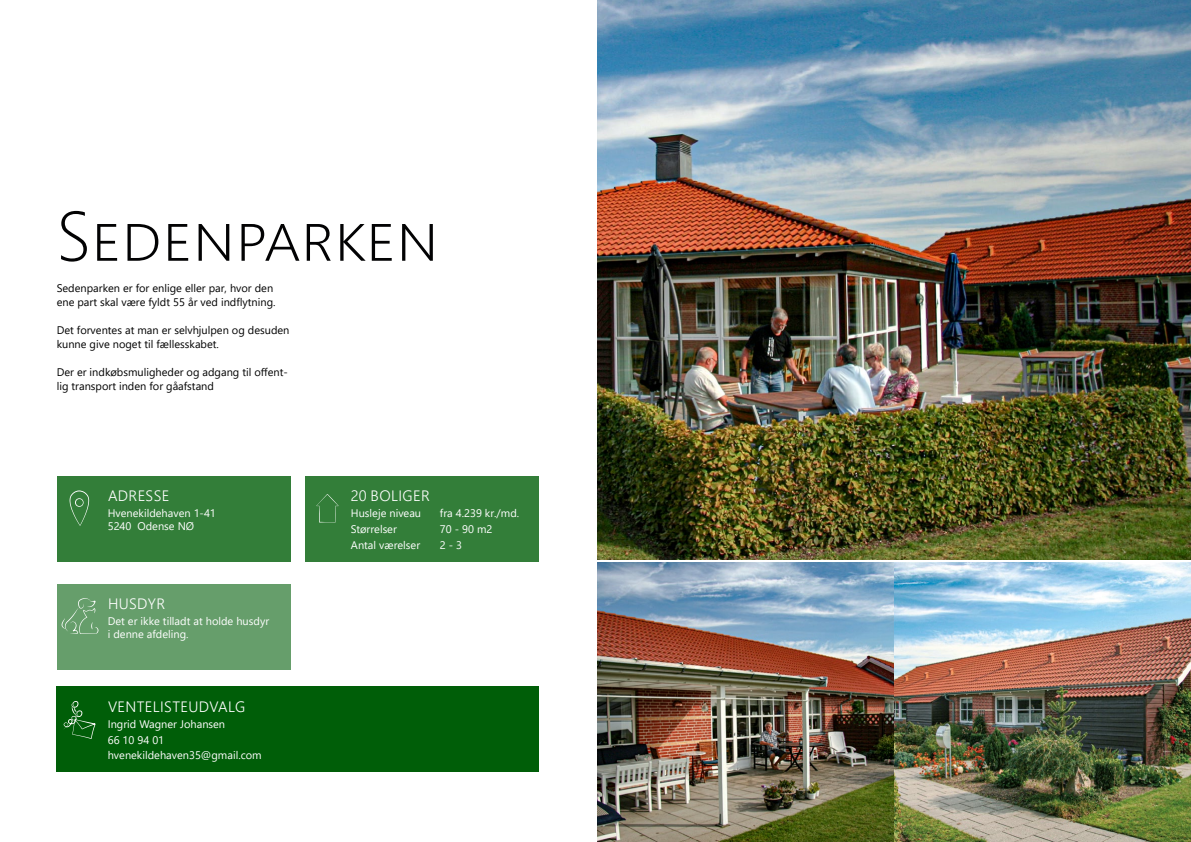
<style>
.page{position:relative;width:1191px;height:842px;background:#fff}
.page>*{position:absolute;margin:0;border:0;box-sizing:border-box;transform-origin:0 0}
.t1{font:300 70px "Segoe UI";color:#020203}
.t2{font:300 15px "Segoe UI";letter-spacing:.025em;color:#fff}
.t3{font:11px/14px "Segoe UI";color:#000}
.t4{font:11px/13px "Segoe UI";color:#fff}
</style>
<div class="page">
<img style="left:598px;top:562px;width:593px;height:280px">
<img style="left:598px;top:0;width:593px;height:560px">
<div style="left:57px;top:476px;width:234px;height:85px;background:#337e39"></div>
<svg style="left:70px;top:490px;width:19px;height:36px"></svg>
<div style="left:57px;top:584px;width:234px;height:85px;background:#669e6b"></div>
<svg style="left:62px;top:598px;width:37px;height:36px"></svg>
<div style="left:57px;top:687px;width:482px;height:85px;background:#005e08"></div>
<svg style="left:63px;top:701px;width:32px;height:38px"></svg>
<div style="left:305px;top:476px;width:234px;height:85px;background:#337e39"></div>
<svg style="left:316px;top:494px;width:22px;height:28px"></svg>
<h1 class="t1" style="left:56px;top:170px;width:384px">Sedenparken</h1>
<p class="t3" style="left:57px;top:280px;width:220px">Sedenparken er for enlige eller par, hvor den ene part skal være fyldt 55 år ved indflytning.</p>
<p class="t3" style="left:57px;top:322px;width:234px">Det forventes at man er selvhjulpen og desuden kunne give noget til fællesskabet.</p>
<p class="t3" style="left:57px;top:364px;width:233px">Der er indkøbsmuligheder og adgang til offent&shy;lig transport inden for gåafstand</p>
<h2 class="t2" style="left:108px;top:482px;width:63px">ADRESSE</h2>
<p class="t4" style="left:108px;top:506px;width:110px">Hvenekildehaven 1-41<br>5240 Odense NØ</p>
<h2 class="t2" style="left:108px;top:590px;width:59px">HUSDYR</h2>
<p class="t4" style="left:108px;top:613px;width:163px">Det er ikke tilladt at holde husdyr i denne afdeling.</p>
<h2 class="t2" style="left:108px;top:692px;width:139px">VENTELISTEUDVALG</h2>
<p class="t4" style="left:108px;top:715px;width:155px;line-height:15.8px">Ingrid Wagner Johansen<br>66 10 94 01 hvenekildehaven35@gmail.com</p>
<h2 class="t2" style="left:351px;top:482px;width:80px">20 BOLIGER</h2>
<p class="t4" style="left:351px;top:506px;width:72px">Husleje niveau</p>
<p class="t4" style="left:440px;top:506px;width:81px">fra 4.239 kr./md.</p>
<p class="t4" style="left:351px;top:522px;width:47px">Størrelser</p>
<p class="t4" style="left:440px;top:522px;width:54px">70 - 90 m2</p>
<p class="t4" style="left:351px;top:537px;width:71px">Antal værelser</p>
<p class="t4" style="left:440px;top:537px;width:24px">2 - 3</p>
</div>
